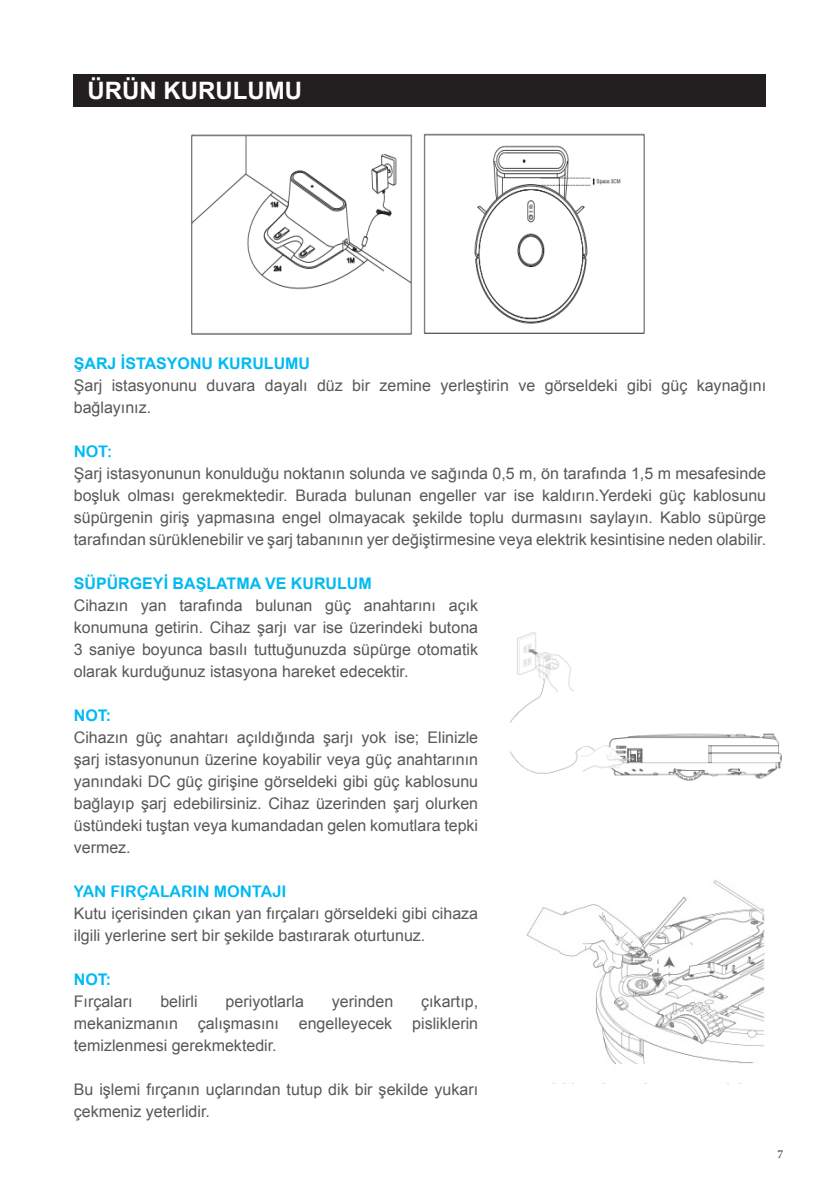
<style>
.page{position:relative;width:840px;height:1191px;background:#fff}
.page>*{position:absolute;margin:0;border:0;box-sizing:border-box;transform-origin:0 0}
.t1{font:700 24px "Arial";color:#fff}
.t2{font:16px/22px "Arial";color:#57585a;text-align:justify}
.t3{font:700 16px "Arial";color:#00baf1}
.t4{font:16px "Arial Rounded MT Bold";color:#00baf1}
.t5{font:12px "Minion Pro";color:#231f20}
</style>
<div class="page">
<div style="left:74px;top:74px;width:691px;height:33px;background:#231f20"></div>
<img style="left:191px;top:133px;width:454px;height:202px">
<img style="left:510px;top:632px;width:272px;height:149px">
<img style="left:527px;top:880px;width:238px;height:203px">
<p class="t1" style="left:87px;top:75px;width:216px">ÜRÜN KURULUMU</p>
<p class="t3" style="left:74px;top:353px;width:238px">ŞARJ İSTASYONU KURULUMU</p>
<p class="t2" style="left:74px;top:375px;width:693px">Şarj istasyonunu duvara dayalı düz bir zemine yerleştirin ve görseldeki gibi güç kaynağını bağlayınız.</p>
<p class="t4" style="left:74px;top:442px;width:40px">NOT:</p>
<p class="t2" style="left:74px;top:463px;width:693px">Şarj istasyonunun konulduğu noktanın solunda ve sağında 0,5 m, ön tarafında 1,5 m mesafesinde</p>
<p class="t2" style="left:74px;top:485px;width:693px">boşluk olması gerekmektedir. Burada bulunan engeller var ise kaldırın.Yerdeki güç kablosunu süpürgenin giriş yapmasına engel olmayacak şekilde toplu durmasını saylayın. Kablo süpürge tarafından sürüklenebilir ve şarj tabanının yer değiştirmesine veya elektrik kesintisine neden olabilir.</p>
<p class="t3" style="left:74px;top:573px;width:299px">SÜPÜRGEYİ BAŞLATMA VE KURULUM</p>
<p class="t2" style="left:74px;top:594px;width:405px">Cihazın yan tarafında bulunan güç anahtarını açık konumuna getirin. Cihaz şarjı var ise üzerindeki butona 3 saniye boyunca basılı tuttuğunuzda süpürge otomatik olarak kurduğunuz istasyona hareket edecektir.</p>
<p class="t3" style="left:74px;top:705px;width:39px">NOT:</p>
<p class="t2" style="left:74px;top:726px;width:405px">Cihazın güç anahtarı açıldığında şarjı yok ise; Elinizle şarj istasyonunun üzerine koyabilir veya güç anahtarının yanındaki DC güç girişine görseldeki gibi güç kablosunu bağlayıp şarj edebilirsiniz. Cihaz üzerinden şarj olurken üstündeki tuştan veya kumandadan gelen komutlara tepki vermez.</p>
<p class="t4" style="left:74px;top:882px;width:214px">YAN FIRÇALARIN MONTAJI</p>
<p class="t2" style="left:74px;top:902px;width:405px">Kutu içerisinden çıkan yan fırçaları görseldeki gibi cihaza ilgili yerlerine sert bir şekilde bastırarak oturtunuz.</p>
<p class="t3" style="left:74px;top:969px;width:39px">NOT:</p>
<p class="t2" style="left:74px;top:990px;width:60px">Fırçaları</p>
<p class="t2" style="left:160px;top:990px;width:39px">belirli</p>
<p class="t2" style="left:225px;top:990px;width:80px">periyotlarla</p>
<p class="t2" style="left:332px;top:990px;width:63px">yerinden</p>
<p class="t2" style="left:74px;top:990px;width:405px;text-indent:347px">çıkartıp, mekanizmanın çalışmasını engelleyecek pisliklerin temizlenmesi gerekmektedir.</p>
<p class="t2" style="left:74px;top:1078px;width:405px">Bu işlemi fırçanın uçlarından tutup dik bir şekilde yukarı çekmeniz yeterlidir.</p>
<p class="t5" style="left:777px;top:1145px;width:7px">7</p>
</div>
